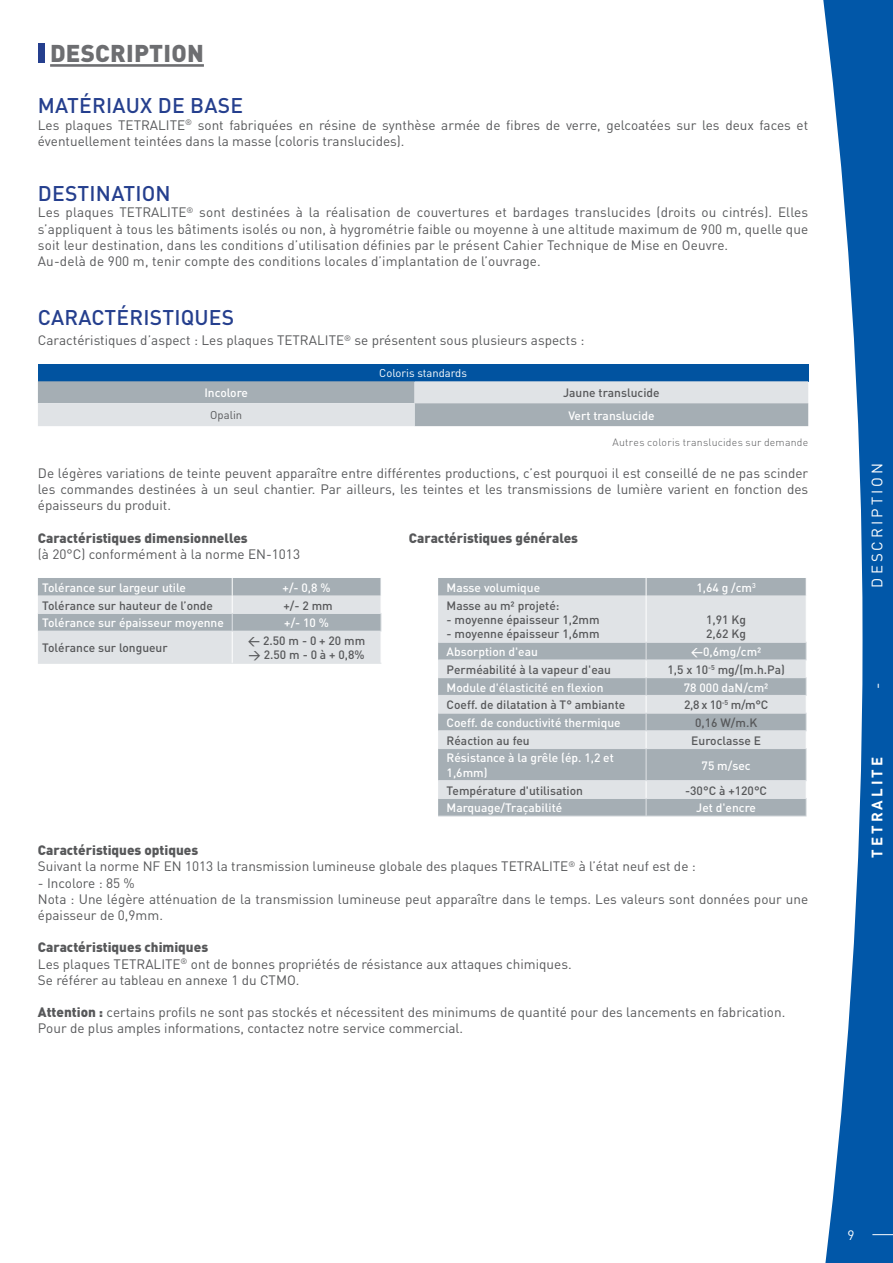
<style>
.page{position:relative;width:893px;height:1263px;background:#fff}
.page>*{position:absolute;margin:0;border:0;box-sizing:border-box;transform-origin:0 0}
.t1{font:900 24px "DIN";letter-spacing:.01em;color:#6d6e71}
.t2{font:500 21px "DIN";letter-spacing:.01em;color:#253f8e}
.t3{font:15px "DIN";letter-spacing:.2em;color:#fff}
.t4{font:700 15px "DIN";letter-spacing:.2em;color:#fff}
.t5{font:13.5px/16.2px "DIN";color:#57585a}
.t6{font:900 13.5px "DIN";color:#57585a}
.t7{font:13.5px "DIN";color:#fff}
.t8{font:500 12px/14.4px "DIN";color:#57585a}
.t9{font:500 12px/14.4px "DIN";color:#fff}
.t10{font:11.25px "DIN";color:#fff}
.t11{font:11.25px "DIN";color:#57585a}
.t12{font:300 10.5px "DIN";letter-spacing:.02em;color:#57585a}
.s1{font-weight:900}
</style>
<div class="page">
<svg style="left:823px;top:0;width:69px;height:1262px;fill:#0157a8"></svg>
<svg style="left:872px;top:1233px;width:20px;height:1px"></svg>
<hr style="left:50px;top:64px;width:154px;height:3px;background:#6d6e71">
<div style="left:38px;top:43px;width:6px;height:19px;background:#253f8e"></div>
<div style="left:38px;top:364px;width:769px;height:17px;background:#0153a0"></div>
<svg style="left:38px;top:381px;width:769px;height:45px;background:#c1c7cc"></svg>
<svg style="left:38px;top:578px;width:343px;height:84px;background:#c8cdd1"></svg>
<hr style="left:232px;top:613px;width:149px;height:1px;background:#e0e3e6">
<hr style="left:38px;top:630px;width:194px;height:1px;background:#e0e3e6">
<hr style="left:38px;top:662px;width:194px;height:1px;background:#e0e3e6">
<hr style="left:232px;top:631px;width:1px;height:31px;background:#fff">
<hr style="left:380px;top:631px;width:1px;height:31px;background:#fff">
<hr style="left:232px;top:630px;width:149px;height:1px;background:#e0e3e6">
<hr style="left:232px;top:662px;width:149px;height:1px;background:#e0e3e6">
<div style="left:438px;top:578px;width:367px;height:237px;background:#a5aeb4"></div>
<svg style="left:438px;top:595px;width:367px;height:202px;background:#ccd1d5"></svg>
<svg style="left:645px;top:578px;width:1px;height:17px"></svg>
<svg style="left:805px;top:578px;width:1px;height:17px"></svg>
<hr style="left:645px;top:595px;width:1px;height:46px;background:#fff">
<hr style="left:438px;top:641px;width:207px;height:1px;background:#e0e3e6">
<hr style="left:645px;top:641px;width:161px;height:1px;background:#e0e3e6">
<svg style="left:438px;top:642px;width:368px;height:106px;background:#c4cace"></svg>
<hr style="left:645px;top:730px;width:161px;height:1px;background:#e0e3e6">
<hr style="left:438px;top:748px;width:207px;height:1px;background:#e0e3e6">
<hr style="left:645px;top:748px;width:1px;height:32px;background:#e0e3e6">
<hr style="left:805px;top:748px;width:1px;height:32px;background:#e0e3e6">
<hr style="left:645px;top:748px;width:161px;height:1px;background:#e0e3e6">
<hr style="left:438px;top:780px;width:207px;height:1px;background:#e0e3e6">
<hr style="left:645px;top:780px;width:161px;height:1px;background:#e0e3e6">
<hr style="left:438px;top:797px;width:207px;height:1px;background:#e0e3e6">
<hr style="left:438px;top:815px;width:207px;height:1px;background:#e0e3e6">
<svg style="left:645px;top:781px;width:1px;height:34px"></svg>
<svg style="left:805px;top:781px;width:1px;height:34px"></svg>
<hr style="left:645px;top:797px;width:161px;height:1px;background:#e0e3e6">
<hr style="left:645px;top:815px;width:161px;height:1px;background:#e0e3e6">
<h1 class="t1" style="left:50px;top:43px;width:155px">DESCRIPTION</h1>
<h2 class="t2" style="left:38px;top:96px;width:206px">MATÉRIAUX DE BASE</h2>
<p class="t5" style="left:38px;top:117px;width:771px">Les plaques TETRALITE<sup>®</sup> sont fabriquées en résine de synthèse armée de fibres de verre, gelcoatées sur les deux faces et éventuellement teintées dans la masse (coloris translucides).</p>
<h2 class="t2" style="left:38px;top:184px;width:134px">DESTINATION</h2>
<p class="t5" style="left:38px;top:204px;width:771px">Les plaques TETRALITE<sup>®</sup> sont destinées à la réalisation de couvertures et bardages translucides (droits ou cintrés). Elles s’appliquent à tous les bâtiments isolés ou non, à hygrométrie faible ou moyenne à une altitude maximum de 900 m, quelle que soit leur destination, dans les conditions d’utilisation définies par le présent Cahier Technique de Mise en Oeuvre.<br>Au-delà de 900 m, tenir compte des conditions locales d’implantation de l’ouvrage.</p>
<h2 class="t2" style="left:38px;top:308px;width:198px">CARACTÉRISTIQUES</h2>
<p class="t5" style="left:38px;top:332px;width:547px">Caractéristiques d’aspect : Les plaques TETRALITE<sup>®</sup> se présentent sous plusieurs aspects :</p>
<p class="t10" style="left:379px;top:367px;width:89px">Coloris standards</p>
<p class="t9" style="left:204px;top:386px;width:45px">Incolore</p>
<p class="t8" style="left:563px;top:386px;width:98px">Jaune translucide</p>
<p class="t11" style="left:210px;top:408px;width:33px">Opalin</p>
<p class="t9" style="left:568px;top:409px;width:88px">Vert translucide</p>
<p class="t12" style="left:612px;top:436px;width:197px">Autres coloris translucides sur demande</p>
<p class="t5" style="left:38px;top:465px;width:771px;text-align:justify">De légères variations de teinte peuvent apparaître entre différentes productions, c’est pourquoi il est conseillé de ne pas scinder les commandes destinées à un seul chantier. Par ailleurs, les teintes et les transmissions de lumière varient en fonction des épaisseurs du produit.</p>
<p class="t6" style="left:38px;top:532px;width:211px">Caractéristiques dimensionnelles</p>
<p class="t6" style="left:409px;top:532px;width:171px">Caractéristiques générales</p>
<p class="t5" style="left:38px;top:546px;width:263px">(à 20°C) conformément à la norme EN-1013</p>
<p class="t9" style="left:42px;top:581px;width:145px">Tolérance sur largeur utile</p>
<p class="t9" style="left:282px;top:581px;width:49px">+/- 0,8 %</p>
<p class="t8" style="left:42px;top:598px;width:172px">Tolérance sur hauteur de l’onde</p>
<p class="t8" style="left:283px;top:598px;width:51px">+/- 2 mm</p>
<p class="t9" style="left:42px;top:616px;width:183px">Tolérance sur épaisseur moyenne</p>
<p class="t9" style="left:284px;top:616px;width:46px">+/- 10 %</p>
<p class="t8" style="left:42px;top:641px;width:127px">Tolérance sur longueur</p>
<p class="t8" style="left:248px;top:634px;width:119px">&lt; 2.50 m - 0 + 20 mm &gt; 2.50 m - 0 à + 0,8%</p>
<p class="t9" style="left:446px;top:581px;width:95px">Masse volumique</p>
<p class="t9" style="left:696px;top:581px;width:61px">1,64 g /cm<sup>3</sup></p>
<p class="t8" style="left:446px;top:598px;width:114px">Masse au m² projeté:</p>
<p class="t8" style="left:446px;top:613px;width:154px">- moyenne épaisseur 1,2mm</p>
<p class="t8" style="left:446px;top:627px;width:154px">- moyenne épaisseur 1,6mm</p>
<p class="t8" style="left:706px;top:613px;width:41px">1,91 Kg<br>2,62 Kg</p>
<p class="t9" style="left:446px;top:645px;width:93px">Absorption d'eau</p>
<p class="t9" style="left:690px;top:645px;width:72px">&lt;0,6mg/cm²</p>
<p class="t8" style="left:446px;top:663px;width:166px">Perméabilité à la vapeur d'eau</p>
<p class="t8" style="left:667px;top:663px;width:119px">1,5 x 10<sup>-5</sup> mg/(m.h.Pa)</p>
<p class="t9" style="left:446px;top:680px;width:158px">Module d'élasticité en flexion</p>
<p class="t9" style="left:683px;top:680px;width:86px">78 000 daN/cm²</p>
<p class="t8" style="left:446px;top:698px;width:180px">Coeff. de dilatation à T° ambiante</p>
<p class="t8" style="left:683px;top:698px;width:86px">2,8 x 10<sup>-5</sup> m/m°C</p>
<p class="t9" style="left:446px;top:716px;width:175px">Coeff. de conductivité thermique</p>
<p class="t8" style="left:694px;top:716px;width:64px">0,16 W/m.K</p>
<p class="t8" style="left:446px;top:733px;width:84px">Réaction au feu</p>
<p class="t8" style="left:691px;top:733px;width:71px">Euroclasse E</p>
<p class="t9" style="left:446px;top:751px;width:169px">Résistance à la grêle (ép. 1,2 et<br>1,6mm)</p>
<p class="t9" style="left:701px;top:758px;width:51px">75 m/sec</p>
<p class="t8" style="left:446px;top:783px;width:138px">Température d'utilisation</p>
<p class="t8" style="left:684px;top:783px;width:83px">-30°C à +120°C</p>
<p class="t9" style="left:446px;top:801px;width:117px">Marquage/Traçabilité</p>
<p class="t9" style="left:696px;top:801px;width:61px">Jet d'encre</p>
<p class="t5" style="left:38px;top:842px;width:659px"><span class="s1">Caractéristiques optiques<br></span>Suivant la norme NF EN 1013 la transmission lumineuse globale des plaques TETRALITE<sup>®</sup> à l’état neuf est de :</p>
<p class="t5" style="left:38px;top:874px;width:771px">- Incolore : 85 %<br>Nota : Une légère atténuation de la transmission lumineuse peut apparaître dans le temps. Les valeurs sont données pour une épaisseur de 0,9mm.</p>
<p class="t5" style="left:38px;top:939px;width:535px"><span class="s1">Caractéristiques chimiques<br></span>Les plaques TETRALITE<sup>®</sup> ont de bonnes propriétés de résistance aux attaques chimiques.<br>Se référer au tableau en annexe 1 du CTMO.</p>
<p class="t5" style="left:38px;top:1004px;width:748px"><span class="s1">Attention :</span> certains profils ne sont pas stockés et nécessitent des minimums de quantité pour des lancements en fabrication.<br>Pour de plus amples informations, contactez notre service commercial.</p>
<p class="t3" style="left:868px;top:587px;width:126px;rotate:-90deg">DESCRIPTION</p>
<p class="t3" style="left:868px;top:689px;width:8px;rotate:-90deg">-</p>
<p class="t4" style="left:868px;top:857px;width:102px;rotate:-90deg">TETRALITE</p>
<p class="t7" style="left:847px;top:1226px;width:9px">9</p>
</div>
